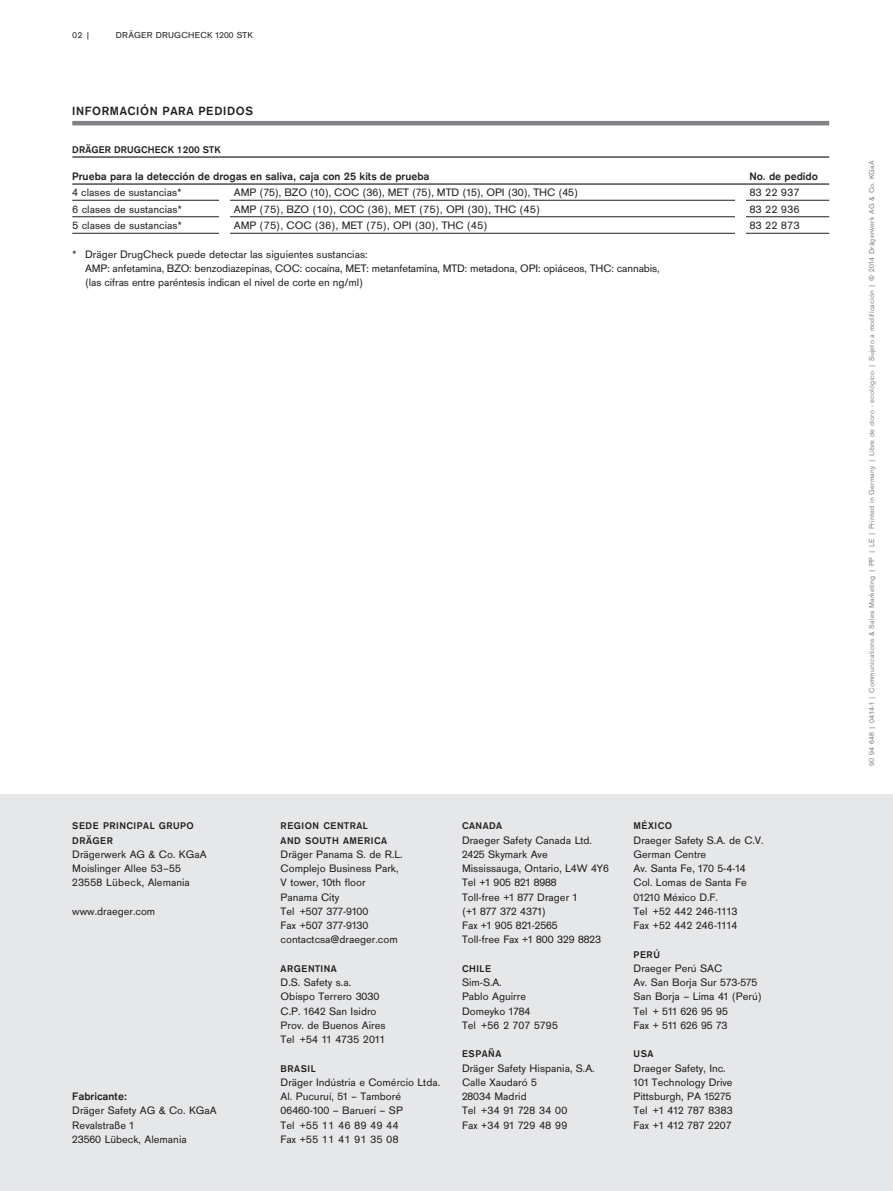
<style>
.page{position:relative;width:893px;height:1191px;background:#fff}
.page>*{position:absolute;margin:0;border:0;box-sizing:border-box;transform-origin:0 0}
.Tab_Überschrift_1_8{font:700 12.3px "Draeger San";letter-spacing:.05em;color:#231f20}
.Fliesstext{font:11.25px/14.2px "Draeger San";color:#231f20}
.Bildunterschrift{font:11.25px/14.2px "Draeger San";letter-spacing:-.01em;color:#231f20}
.Tab_Überschrift_3_7{font:11.25px "Draeger San Tab";color:#231f20}
.Fliesstext-2{font:11.25px "Draeger San";letter-spacing:.025em;color:#231f20}
.Tab_Überschrift_3_7-2{font:11.25px "Draeger San";color:#231f20}
._2{font:700 11.25px "Draeger San Tab";color:#231f20}
.Fliesstext-3{font:11.25px "Draeger San Tab";color:#231f20}
._2-2{font:700 11.25px "Draeger San";color:#231f20}
.Headline_Land_vers{font:700 10.2px/14.2px "Draeger San";letter-spacing:.05em;color:#231f20}
.Fliesstext-4{font:700 10.2px "Draeger San";letter-spacing:.05em;color:#231f20}
._2-3{font:700 10.2px "Draeger San Tab";letter-spacing:.01em;color:#231f20}
.Rubrizierung{font:9px "Draeger San";letter-spacing:.025em;color:#231f20}
.Paginierung_links{font:9px "Draeger San Tab";color:#231f20}
.t1{font:7.5px "Draeger San";letter-spacing:.025em;color:#808285}
.s1{font-weight:700}
.s2{font-family:"Draeger San"}
</style>
<div class="page">
<hr style="left:72px;top:121px;width:757px;height:4px;background:#808285">
<hr style="left:72px;top:156px;width:757px;height:2px;background:#231f20">
<hr style="left:72px;top:183px;width:757px;height:2px;background:#231f20">
<hr style="left:72px;top:200px;width:757px;height:1px;background:#231f20">
<hr style="left:72px;top:216px;width:757px;height:1px;background:#231f20">
<hr style="left:72px;top:233px;width:757px;height:1px;background:#231f20">
<div style="left:0;top:794px;width:893px;height:397px;background:#e6e7e9"></div>
<div style="left:736px;top:194px;width:10px;height:51px;background:#fff"></div>
<div style="left:219px;top:196px;width:11px;height:50px;background:#fff"></div>
<p class="Paginierung_links" style="left:72px;top:30px;width:20px">02 |</p>
<p class="Rubrizierung" style="left:116px;top:30px;width:138px">DRÄGER DRUGCHECK 1200 STK</p>
<p class="Tab_Überschrift_1_8" style="left:72px;top:104px;width:182px">INFORMACIÓN PARA PEDIDOS</p>
<p class="_2-3" style="left:72px;top:144px;width:150px">DRÄGER DRUGCHECK 1200 STK</p>
<p class="_2" style="left:72px;top:170px;width:359px">Prueba para la detección de drogas en saliva, caja con 25 kits de prueba</p>
<p class="_2-2" style="left:749px;top:170px;width:70px">No. de pedido</p>
<p class="Tab_Überschrift_3_7-2" style="left:72px;top:186px;width:111px">4 clases de sustancias*</p>
<p class="Tab_Überschrift_3_7-2" style="left:234px;top:186px;width:346px">AMP (75), BZO (10), COC (36), MET (75), MTD (15), OPI (30), THC (45)</p>
<p class="Tab_Überschrift_3_7" style="left:749px;top:186px;width:52px">83 22 937</p>
<p class="Tab_Überschrift_3_7" style="left:72px;top:203px;width:111px">6 clases de sustancias*</p>
<p class="Tab_Überschrift_3_7" style="left:234px;top:203px;width:308px">AMP (75), BZO (10), COC (36), MET (75), OPI (30), THC (45)</p>
<p class="Tab_Überschrift_3_7" style="left:749px;top:203px;width:52px">83 22 936</p>
<p class="Tab_Überschrift_3_7" style="left:72px;top:219px;width:111px">5 clases de sustancias*</p>
<p class="Tab_Überschrift_3_7" style="left:234px;top:219px;width:255px">AMP (75), COC (36), MET (75), OPI (30), THC (45)</p>
<p class="Tab_Überschrift_3_7" style="left:749px;top:219px;width:52px">83 22 873</p>
<p class="Bildunterschrift" style="left:85px;top:247px;width:576px;text-indent:-13px">* Dräger DrugCheck puede detectar las siguientes sustancias:<br>AMP: anfetamina, BZO: benzodiazepinas, COC: cocaína, MET: metanfetamina, MTD: metadona, OPI: opiáceos, THC: cannabis, (las cifras entre paréntesis indican el nivel de corte en ng/ml)</p>
<p class="Headline_Land_vers" style="left:72px;top:819px;width:123px">SEDE PRINCIPAL GRUPO<br>DRÄGER</p>
<p class="Fliesstext" style="left:72px;top:847px;width:136px">Drägerwerk AG &amp; Co. KGaA</p>
<p class="Fliesstext" style="left:72px;top:861px;width:110px">Moislinger Allee 53–55</p>
<p class="Fliesstext-2" style="left:72px;top:876px;width:119px">23558 Lübeck, Alemania</p>
<p class="Fliesstext" style="left:72px;top:904px;width:85px">www.draeger.com</p>
<p class="Fliesstext" style="left:72px;top:1089px;width:146px"><span class="s1">Fabricante:<br></span>Dräger Safety AG &amp; Co. KGaA</p>
<p class="Fliesstext" style="left:72px;top:1118px;width:63px">Revalstraße 1</p>
<p class="Fliesstext" style="left:72px;top:1132px;width:116px">23560 Lübeck, Alemania</p>
<p class="Headline_Land_vers" style="left:281px;top:819px;width:108px">REGION CENTRAL<br>AND SOUTH AMERICA</p>
<p class="Fliesstext" style="left:281px;top:847px;width:123px">Dräger Panama S. de R.L.</p>
<p class="Fliesstext" style="left:281px;top:861px;width:119px">Complejo Business Park,<br>V tower, 10th floor</p>
<p class="Fliesstext" style="left:281px;top:890px;width:60px">Panama City</p>
<p class="Fliesstext" style="left:281px;top:904px;width:89px">Tel +507 377-9100</p>
<p class="Fliesstext" style="left:281px;top:918px;width:89px">Fax +507 377-9130</p>
<p class="Fliesstext" style="left:281px;top:932px;width:119px">contactcsa@draeger.com</p>
<p class="Fliesstext-4" style="left:281px;top:963px;width:58px">ARGENTINA</p>
<p class="Fliesstext" style="left:281px;top:975px;width:72px">D.S. Safety s.a.</p>
<p class="Fliesstext" style="left:281px;top:989px;width:100px">Obispo Terrero 3030</p>
<p class="Fliesstext" style="left:281px;top:1004px;width:97px">C.P. 1642 San Isidro</p>
<p class="Fliesstext" style="left:281px;top:1018px;width:106px">Prov. de Buenos Aires</p>
<p class="Fliesstext-2" style="left:281px;top:1033px;width:105px">Tel +54 11 4735 2011</p>
<p class="Fliesstext-4" style="left:281px;top:1062px;width:36px">BRASIL</p>
<p class="Fliesstext" style="left:281px;top:1075px;width:161px">Dräger Indústria e Comércio Ltda.</p>
<p class="Fliesstext" style="left:281px;top:1089px;width:122px">Al. Pucuruí, 51 – Tamboré</p>
<p class="Fliesstext" style="left:281px;top:1103px;width:124px">06460-100 – Barueri – SP</p>
<p class="Fliesstext-3" style="left:281px;top:1118px;width:120px"><span class="s2">Tel +</span>55 11 46 89 49 44</p>
<p class="Fliesstext-3" style="left:281px;top:1133px;width:120px"><span class="s2">Fax +</span>55 11 41 91 35 08</p>
<p class="Headline_Land_vers" style="left:462px;top:819px;width:42px">CANADA</p>
<p class="Fliesstext" style="left:462px;top:833px;width:131px">Draeger Safety Canada Ltd.</p>
<p class="Fliesstext" style="left:462px;top:847px;width:87px">2425 Skymark Ave</p>
<p class="Fliesstext" style="left:462px;top:861px;width:148px">Mississauga, Ontario, L4W 4Y6</p>
<p class="Fliesstext" style="left:462px;top:875px;width:96px">Tel +1 905 821 8988</p>
<p class="Fliesstext" style="left:462px;top:890px;width:117px">Toll-free +1 877 Drager 1 (+1 877 372 4371)</p>
<p class="Fliesstext" style="left:462px;top:918px;width:97px">Fax +1 905 821-2565</p>
<p class="Fliesstext" style="left:462px;top:932px;width:140px">Toll-free Fax +1 800 329 8823</p>
<p class="Headline_Land_vers" style="left:462px;top:961px;width:31px">CHILE</p>
<p class="Fliesstext" style="left:462px;top:975px;width:41px">Sim-S.A.</p>
<p class="Fliesstext" style="left:462px;top:989px;width:66px">Pablo Aguirre</p>
<p class="Fliesstext" style="left:462px;top:1004px;width:70px">Domeyko 1784</p>
<p class="Fliesstext-2" style="left:462px;top:1019px;width:97px">Tel +56 2 707 5795</p>
<p class="Headline_Land_vers" style="left:462px;top:1047px;width:41px">ESPAÑA</p>
<p class="Fliesstext" style="left:462px;top:1061px;width:134px">Dräger Safety Hispania, S.A.</p>
<p class="Fliesstext" style="left:462px;top:1075px;width:77px">Calle Xaudaró 5</p>
<p class="Fliesstext" style="left:462px;top:1089px;width:66px">28034 Madrid</p>
<p class="Fliesstext-2" style="left:462px;top:1104px;width:107px">Tel +34 91 728 34 00</p>
<p class="Fliesstext-2" style="left:462px;top:1118px;width:107px">Fax +34 91 729 48 99</p>
<p class="Fliesstext-4" style="left:634px;top:820px;width:40px">MÉXICO</p>
<p class="Fliesstext" style="left:634px;top:833px;width:131px">Draeger Safety S.A. de C.V.</p>
<p class="Fliesstext" style="left:634px;top:847px;width:74px">German Centre</p>
<p class="Fliesstext" style="left:634px;top:861px;width:114px">Av. Santa Fe, 170 5-4-14</p>
<p class="Fliesstext" style="left:634px;top:875px;width:115px">Col. Lomas de Santa Fe</p>
<p class="Fliesstext" style="left:634px;top:890px;width:86px">01210 México D.F.</p>
<p class="Fliesstext-2" style="left:634px;top:905px;width:105px">Tel +52 442 246-1113</p>
<p class="Fliesstext-2" style="left:634px;top:919px;width:105px">Fax +52 442 246-1114</p>
<p class="Fliesstext-4" style="left:634px;top:948px;width:28px">PERÚ</p>
<p class="Fliesstext" style="left:634px;top:961px;width:90px">Draeger Perú SAC</p>
<p class="Fliesstext" style="left:634px;top:975px;width:125px">Av. San Borja Sur 573-575</p>
<p class="Fliesstext" style="left:634px;top:989px;width:130px">San Borja – Lima 41 (Perú)</p>
<p class="Fliesstext" style="left:634px;top:1004px;width:96px">Tel + 511 626 95 95</p>
<p class="Fliesstext" style="left:634px;top:1018px;width:95px">Fax + 511 626 95 73</p>
<p class="Fliesstext-4" style="left:634px;top:1048px;width:21px">USA</p>
<p class="Fliesstext" style="left:634px;top:1061px;width:94px">Draeger Safety, Inc.</p>
<p class="Fliesstext" style="left:634px;top:1075px;width:101px">101 Technology Drive</p>
<p class="Fliesstext" style="left:634px;top:1089px;width:99px">Pittsburgh, PA 15275</p>
<p class="Fliesstext-2" style="left:634px;top:1104px;width:101px">Tel +1 412 787 8383</p>
<p class="Fliesstext-2" style="left:634px;top:1118px;width:99px">Fax +1 412 787 2207</p>
<p class="t1" style="left:867px;top:765px;width:607px;rotate:-90deg">90 94 648 | 04.14-1 | Communications &amp; Sales Marketing | PP | LE | Printed in Germany | Libre de cloro - ecológico | Sujeto a modificación | © 2014 Drägerwerk AG &amp; Co. KGaA</p>
</div>
